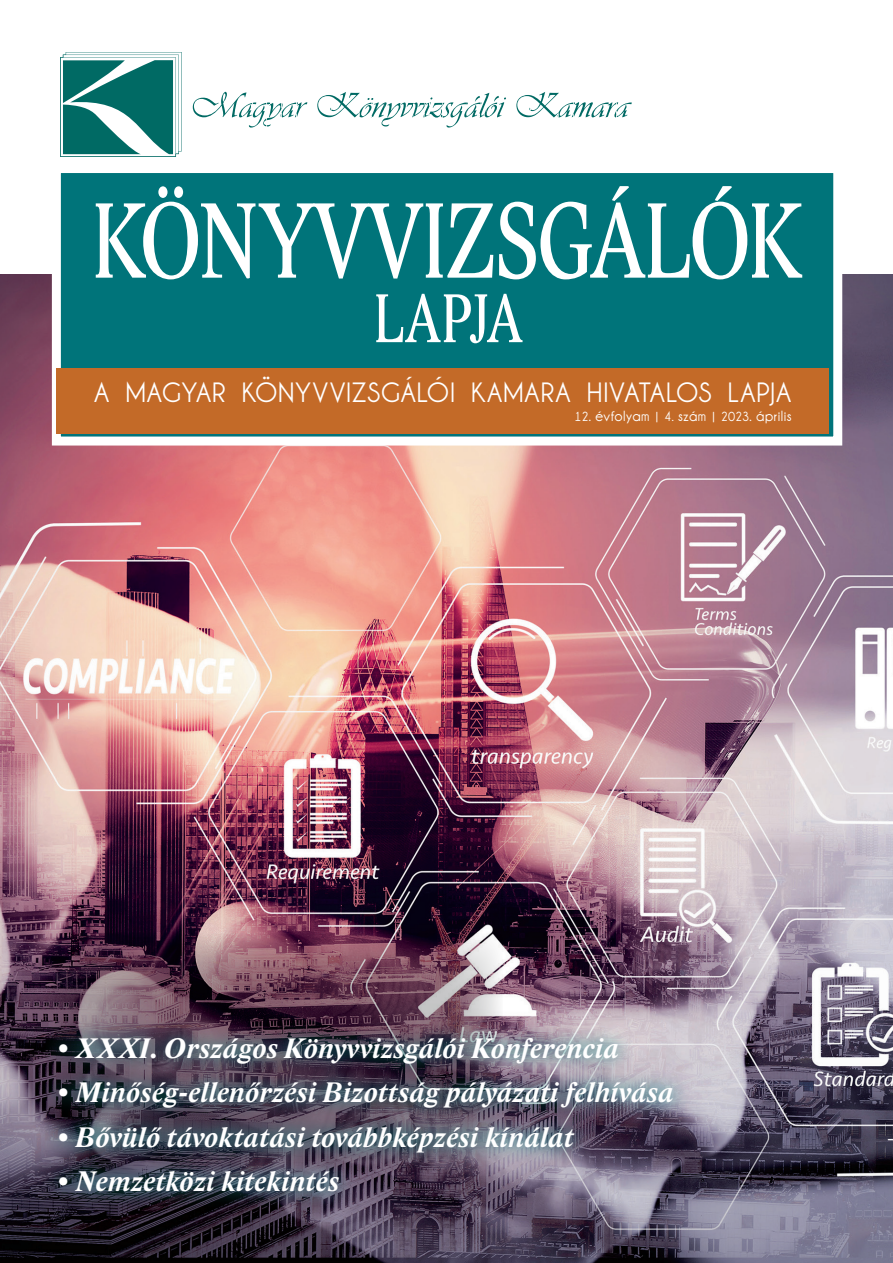
<style>
.page{position:relative;width:893px;height:1263px;background:#fff}
.page>*{position:absolute;margin:0;border:0;box-sizing:border-box;transform-origin:0 0}
.t1{font:109.5px "Lido STF Condensed";letter-spacing:-.015em;color:#fff;scale:.9 1}
.t2{font:70.5px "Lido STF Condensed";letter-spacing:.015em;color:#fff;scale:.9 1}
.t3{font:italic 700 28.95px "Lido STF";letter-spacing:.025em;color:#fff}
.t4{font:700 28.5px "Champagne&Limousines";letter-spacing:.02em;color:#fff}
.t5{font:700 15px "Champagne&Limousines";letter-spacing:.03em;color:#fff}
.s1{font-size:13.5px}
.s2{font-family:"Lido STF Condensed";font-weight:400;font-size:12px}
</style>
<div class="page">
<img style="left:0;top:274px;width:893px;height:989px">
<div style="left:56px;top:169px;width:782px;height:272px;background:#00747a"></div>
<div style="left:52px;top:164px;width:790px;height:281px;border:9px solid #fff"></div>
<svg style="left:60px;top:52px;width:122px;height:104px"></svg>
<svg style="left:193px;top:92px;width:439px;height:36px"></svg>
<div style="left:57px;top:368px;width:772px;height:65px;background:#c36a28"></div>
<svg style="left:45px;top:933px;width:458px;height:88px;background:#6e4c5d"></svg>
<img style="left:43px;top:1021px;width:646px;height:187px">
<h1 class="t1" style="left:91px;top:175px;width:792px">KÖNYVVIZSGÁLÓK</h1>
<h2 class="t2" style="left:373px;top:276px;width:165px">LAPJA</h2>
<p class="t4" style="left:94px;top:376px;width:699px">A MAGYAR KÖNYVVIZSGÁLÓI KAMARA HIVATALOS LAPJA</p>
<p class="t5" style="left:574px;top:408px;width:219px"><span class="s1">12</span>. évfolyam <span class="s2">|</span> <span class="s1">4.</span> szám <span class="s2">|</span> <span class="s1">2023</span>. április</p>
<p class="t3" style="left:58px;top:1030px;width:562px">• XXXI. Országos Könyvvizsgálói Konferencia</p>
<p class="t3" style="left:58px;top:1075px;width:617px">• Minőség-ellenőrzési Bizottság pályázati felhívása</p>
<p class="t3" style="left:58px;top:1120px;width:517px">• Bővülő távoktatási továbbképzési kínálat</p>
<p class="t3" style="left:58px;top:1164px;width:282px">• Nemzetközi kitekintés</p>
</div>
